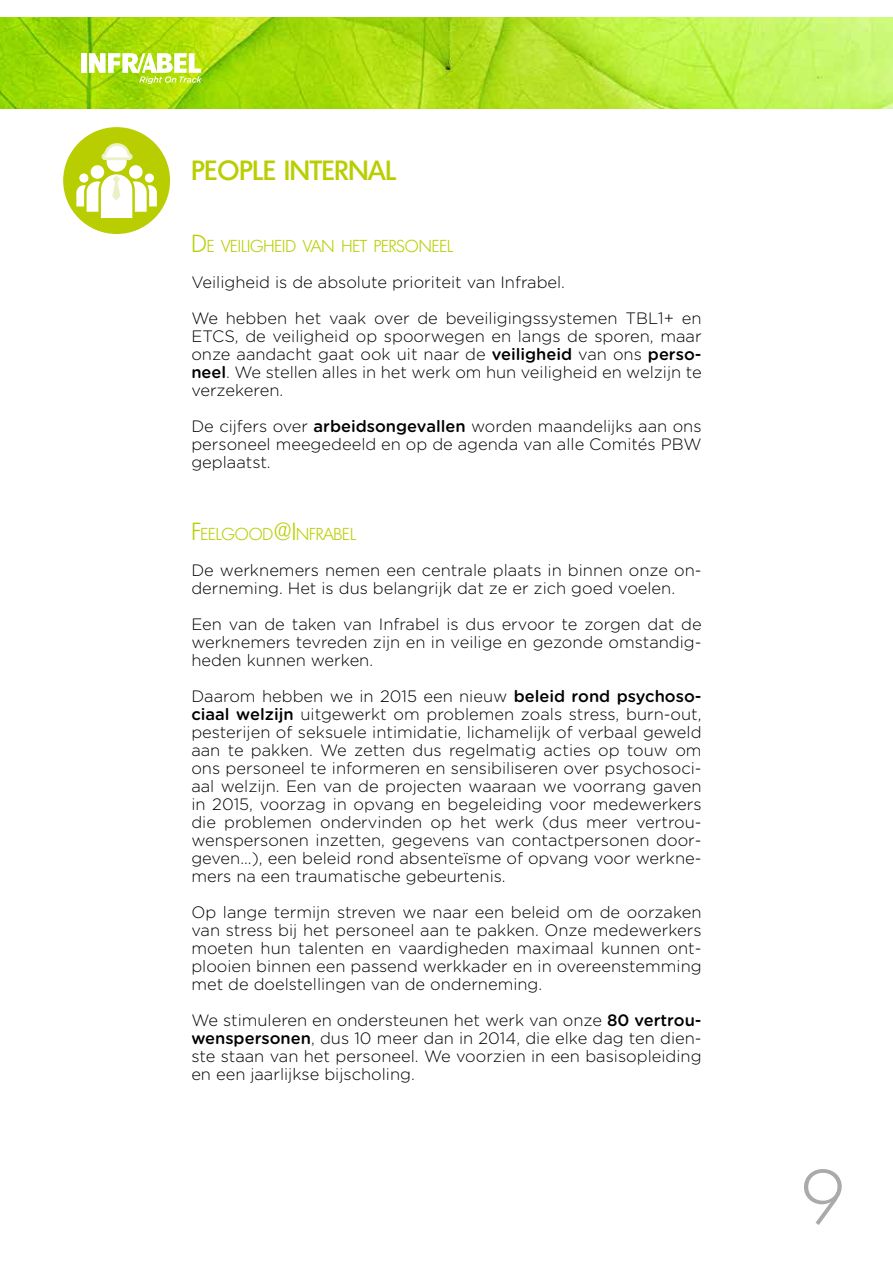
<style>
.page{position:relative;width:893px;height:1263px;background:#fff}
.page>*{position:absolute;margin:0;border:0;box-sizing:border-box;transform-origin:0 0}
.t1{font:300 75px "Montreal";color:#9d9b9c}
.t2{font:500 27px "Montreal";color:#b9ce00}
.t3{font:300 16.8px "Montreal";color:#b9ce00}
.t4{font:300 16.5px/18px "Gotham Rounded";color:#000;text-align:justify}
.s1{font-size:24px}
.s2{font-weight:500}
</style>
<div class="page">
<img style="left:0;top:17px;width:893px;height:91px">
<div style="left:63px;top:127px;width:107px;height:107px;background:#b9ce00;border-radius:50%"></div>
<svg style="left:76px;top:141px;width:81px;height:77px"></svg>
<div style="left:81px;top:53px;width:5px;height:20px;background:#fff"></div>
<svg style="left:89px;top:53px;width:113px;height:31px"></svg>
<h2 class="t2" style="left:191px;top:154px;width:206px">PEOPLE INTERNAL</h2>
<p class="t3" style="left:191px;top:236px;width:263px"><span class="s1">D</span>E VEILIGHEID VAN HET PERSONEEL</p>
<p class="t4" style="left:191px;top:263px;width:512px;line-height:36px">Veiligheid is de absolute prioriteit van Infrabel.<br>We hebben het vaak over de beveiligingssystemen TBL1+ en</p>
<p class="t4" style="left:191px;top:326px;width:512px">ETCS, de veiligheid op spoorwegen en langs de sporen, maar onze aandacht gaat ook uit naar de <span class="s2">veiligheid</span> van ons <span class="s2">perso&shy;neel</span>. We stellen alles in het werk om hun veiligheid en welzijn te verzekeren.</p>
<p class="t4" style="left:191px;top:416px;width:512px">De cijfers over <span class="s2">arbeidsongevallen</span> worden maandelijks aan ons personeel meegedeeld en op de agenda van alle Comités PBW geplaatst.</p>
<p class="t3" style="left:191px;top:524px;width:166px"><span class="s1">F</span>EELGOOD<span class="s1">@I</span> NFRABEL</p>
<p class="t4" style="left:191px;top:560px;width:512px">De werknemers nemen een centrale plaats in binnen onze on&shy;derneming. Het is dus belangrijk dat ze er zich goed voelen.</p>
<p class="t4" style="left:191px;top:614px;width:512px">Een van de taken van Infrabel is dus ervoor te zorgen dat de werknemers tevreden zijn en in veilige en gezonde omstandig&shy;heden kunnen werken.</p>
<p class="t4" style="left:191px;top:686px;width:512px">Daarom hebben we in 2015 een nieuw <span class="s2">beleid rond psychoso&shy;ciaal welzijn</span> uitgewerkt om problemen zoals stress, burn-out, pesterijen of seksuele intimidatie, lichamelijk of verbaal geweld aan te pakken. We zetten dus regelmatig acties op touw om ons personeel te informeren en sensibiliseren over psychosoci&shy;aal welzijn. Een van de projecten waaraan we voorrang gaven in 2015, voorzag in opvang en begeleiding voor medewerkers die problemen ondervinden op het werk (dus meer vertrou&shy;wenspersonen inzetten, gegevens van contactpersonen door&shy;geven...), een beleid rond absenteïsme of opvang voor werkne&shy;mers na een traumatische gebeurtenis.</p>
<p class="t4" style="left:191px;top:902px;width:512px">Op lange termijn streven we naar een beleid om de oorzaken van stress bij het personeel aan te pakken. Onze medewerkers moeten hun talenten en vaardigheden maximaal kunnen ont&shy;plooien binnen een passend werkkader en in overeenstemming met de doelstellingen van de onderneming.</p>
<p class="t4" style="left:191px;top:1010px;width:512px">We stimuleren en ondersteunen het werk van onze <span class="s2">80 vertrou&shy;wenspersonen</span>, dus 10 meer dan in 2014, die elke dag ten dien&shy;ste staan van het personeel. We voorzien in een basisopleiding en een jaarlijkse bijscholing.</p>
<h1 class="t1" style="left:801px;top:1154px;width:45px">9</h1>
</div>
